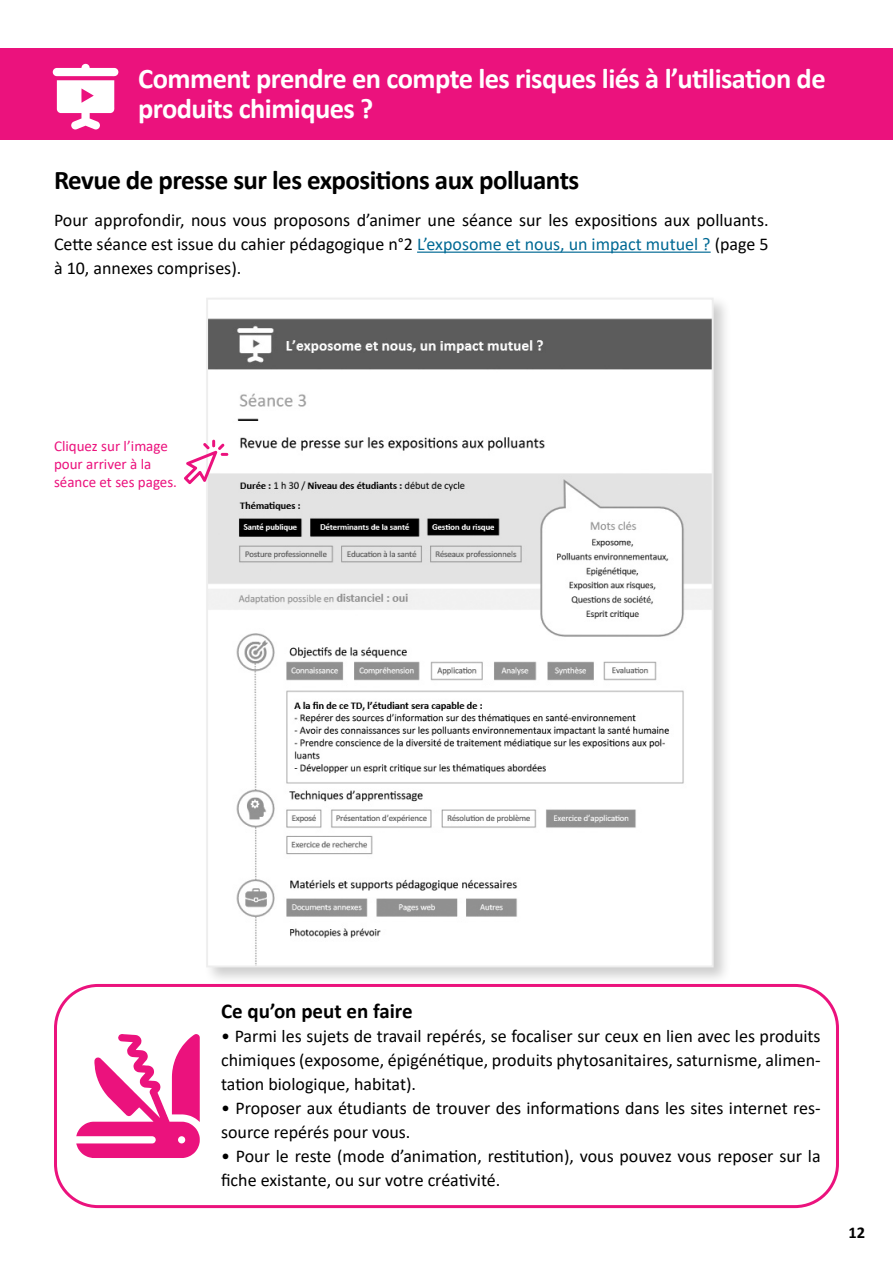
<style>
.page{position:relative;width:893px;height:1263px;background:#fff}
.page>*{position:absolute;margin:0;border:0;box-sizing:border-box;transform-origin:0 0}
.t1{font:700 28.5px/30px "Calibri";letter-spacing:-.02em;color:#fff}
.t2{font:700 27px "Calibri";letter-spacing:-.02em;color:#000}
.t3{font:700 21px "Calibri";color:#000}
.t4{font:18px/24px "Calibri";color:#000;text-align:justify}
.t5{font:700 16.5px "Calibri";color:#000}
.t6{font:15px/18px "Calibri";color:#eb127d}
.s1{color:#006994}
</style>
<div class="page">
<div style="left:203px;top:295px;width:529px;height:691px;background:#000;opacity:.2"></div>
<img style="left:209px;top:301px;width:502px;height:663px">
<div style="left:206px;top:298px;width:508px;height:669px;border:2px solid #eee"></div>
<div style="left:54px;top:984px;width:785px;height:224px;border:3px solid #eb127d;border-radius:43px"></div>
<hr style="left:417px;top:252px;width:294px;height:1px;background:#006994">
<svg style="left:184px;top:440px;width:45px;height:44px"></svg>
<svg style="left:76px;top:1034px;width:124px;height:124px"></svg>
<div style="left:0;top:48px;width:893px;height:92px;background:#eb127d"></div>
<svg style="left:53px;top:64px;width:65px;height:65px"></svg>
<h1 class="t1" style="left:138px;top:63px;width:689px">Comment prendre en compte les risques liés à l’utilisation de produits chimiques ?</h1>
<h2 class="t2" style="left:54px;top:161px;width:527px">Revue de presse sur les expositions aux polluants</h2>
<p class="t4" style="left:54px;top:208px;width:716px">Pour approfondir, nous vous proposons d’animer une séance sur les expositions aux polluants.<br>Cette séance est issue du cahier pédagogique n°2 <span class="s1">L’exposome et nous, un impact mutuel ?</span> (page 5 à 10, annexes comprises).</p>
<p class="t6" style="left:54px;top:437px;width:125px">Cliquez sur l’image pour arriver à la séance et ses pages.</p>
<p class="t3" style="left:221px;top:996px;width:193px">Ce qu’on peut en faire</p>
<p class="t4" style="left:221px;top:1023px;width:601px">• Parmi les sujets de travail repérés, se focaliser sur ceux en lien avec les produits chimiques (exposome, épigénétique, produits phytosanitaires, saturnisme, alimen&shy;tation biologique, habitat).</p>
<p class="t4" style="left:221px;top:1095px;width:601px">• Proposer aux étudiants de trouver des informations dans les sites internet res&shy;source repérés pour vous.</p>
<p class="t4" style="left:221px;top:1143px;width:601px">• Pour le reste (mode d’animation, restitution), vous pouvez vous reposer sur la fiche existante, ou sur votre créativité.</p>
<p class="t5" style="left:848px;top:1221px;width:18px">12</p>
</div>
